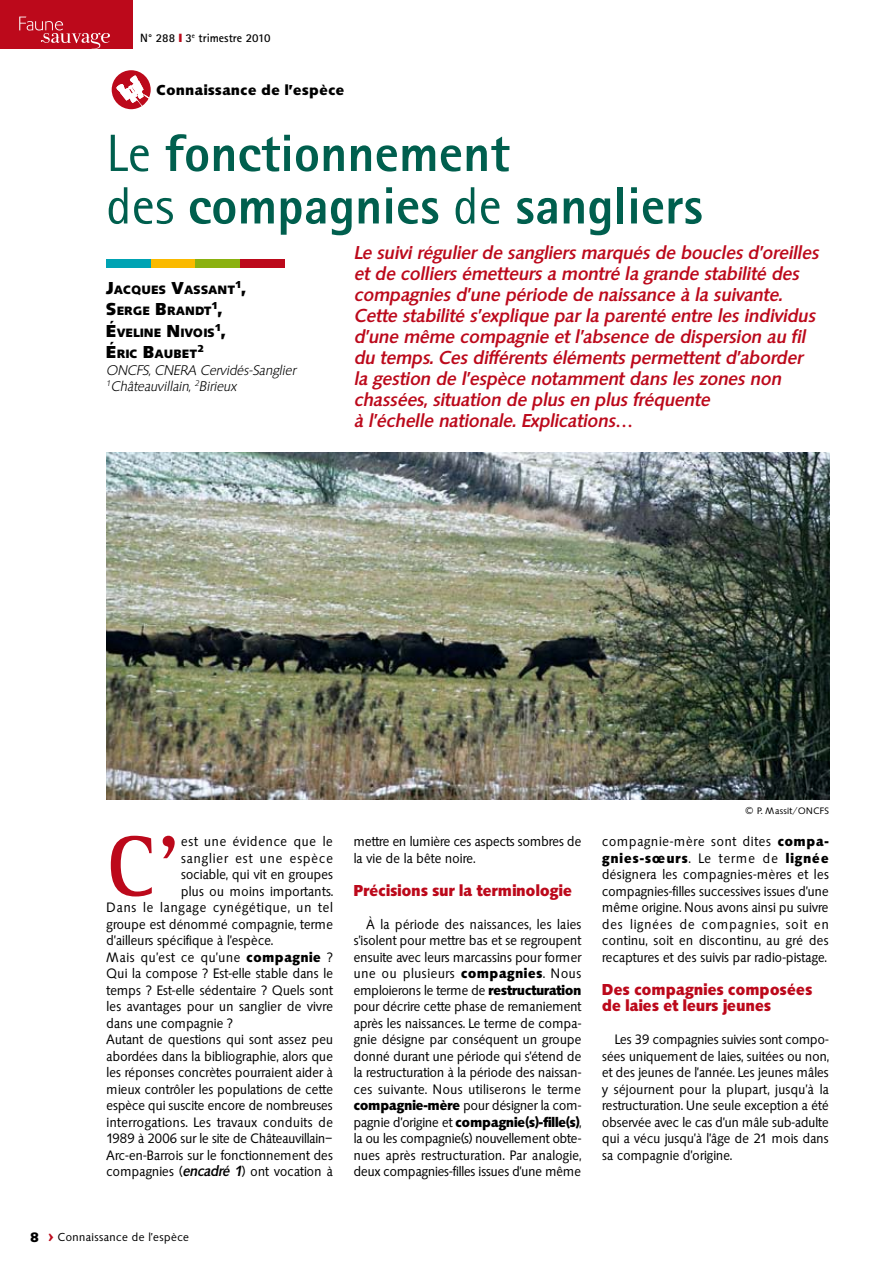
<style>
.page{position:relative;width:893px;height:1263px;background:#fff}
.page>*{position:absolute;margin:0;border:0;box-sizing:border-box;transform-origin:0 0}
.t1{font:700 88.5px "Rotis Serif";color:#bc091b;scale:.95 1}
.t2{font:800 52.5px/52.5px "Rotis Sans Serif";color:#005f4e}
.t3{font:italic 500 18px/21px "Saxony";color:#bc091b}
.t4{font:700 16.5px/16.5px "Saxony";letter-spacing:-.02em;color:#bc091b;scale:.95 1}
.t5{font:700 15px "Saxony";color:#000}
.t6{font:14.25px/16.5px "Saxony";letter-spacing:-.02em;color:#000;text-align:justify;scale:.95 1}
.t7{font:14.25px "Saxony";color:#000;scale:.95 1}
.t8{font:14.25px "Saxony";letter-spacing:.03em;color:#000;scale:.95 1}
.t9{font:14.25px "Saxony";letter-spacing:.01em;color:#000;scale:.95 1}
.t10{font:14.25px "Saxony";letter-spacing:.04em;color:#000;scale:.95 1}
.t11{font:14.25px "Saxony";letter-spacing:.025em;color:#000;scale:.95 1}
.t12{font:italic 300 13.5px/16.2px "Saxony";color:#000}
.t13{font:700 12.6px "Saxony";color:#000}
.t14{font:12px "Saxony";color:#000}
.t15{font:700 12px "Rotis Sans Serif";color:#000}
.t16{font:700 10.5px "Saxony";color:#000}
.t17{font:9.75px "Saxony";color:#000}
.s1{color:#bc091b}
.s2{font-weight:400}
.s3{font-size:18px}
.s4{font-weight:700}
.s5{font-weight:500;font-style:italic}
.s6{font-weight:700;font-size:18px;color:#bc091b}
</style>
<div class="page">
<div style="left:0;top:0;width:133px;height:49px;background:#bc091b"></div>
<svg style="left:19px;top:17px;width:91px;height:32px"></svg>
<div style="left:106px;top:259px;width:45px;height:9px;background:#00a3b3"></div>
<div style="left:151px;top:259px;width:44px;height:9px;background:#faba00"></div>
<div style="left:195px;top:259px;width:45px;height:9px;background:#8bb110"></div>
<div style="left:240px;top:259px;width:45px;height:9px;background:#bc091b"></div>
<svg style="left:112px;top:70px;width:39px;height:39px"></svg>
<img style="left:106px;top:452px;width:723px;height:347px">
<p class="t15" style="left:140px;top:30px;width:132px">N° 288 <span class="s1">❙</span> 3<sup>e</sup> trimestre 2010</p>
<p class="t5" style="left:157px;top:82px;width:190px">Connaissance de l’espèce</p>
<h2 class="t2" style="left:106px;top:126px;width:598px"><span class="s2">Le</span> fonctionnement<br><span class="s2">des</span> compagnies <span class="s2">de</span> sangliers</h2>
<p class="t13" style="left:106px;top:282px;width:131px"><span class="s3">J</span>acques <span class="s3">V</span>assant</p>
<p class="t16" style="left:236px;top:278px;width:12px">1<span class="s3">,</span></p>
<p class="t13" style="left:106px;top:304px;width:107px"><span class="s3">S</span>erge <span class="s3">B</span>randt</p>
<p class="t16" style="left:212px;top:300px;width:12px">1<span class="s3">,</span></p>
<p class="t13" style="left:106px;top:325px;width:110px"><span class="s3">É</span>veline <span class="s3">N</span> ivois</p>
<p class="t16" style="left:215px;top:321px;width:12px">1<span class="s3">,</span></p>
<p class="t13" style="left:106px;top:347px;width:93px"><span class="s3">É</span>ric <span class="s3">B</span>aubet</p>
<p class="t16" style="left:197px;top:343px;width:8px">2</p>
<p class="t12" style="left:106px;top:362px;width:191px">ONCFS, CNERA Cervidés-Sanglier<br><sup>1</sup>Châteauvillain, <sup>2</sup>Birieux</p>
<p class="t3" style="left:354px;top:242px;width:466px">Le suivi régulier de sangliers marqués de boucles d’oreilles et de colliers émetteurs a montré la grande stabilité des compagnies d’une période de naissance à la suivante.<br>Cette stabilité s’explique par la parenté entre les individus d’une même compagnie et l’absence de dispersion au fil du temps. Ces différents éléments permettent d’aborder la gestion de l’espèce notamment dans les zones non chassées, situation de plus en plus fréquente<br>à l’échelle nationale. Explications…</p>
<h1 class="t1" style="left:107px;top:814px;width:78px">C’</h1>
<p class="t11" style="left:181px;top:833px;width:162px">est une évidence que le</p>
<p class="t10" style="left:181px;top:850px;width:162px">sanglier est une espèce</p>
<p class="t6" style="left:181px;top:866px;width:162px">sociable, qui vit en groupes</p>
<p class="t6" style="left:181px;top:883px;width:162px">plus ou moins importants.</p>
<p class="t8" style="left:107px;top:899px;width:240px">Dans le langage cynégétique, un tel</p>
<p class="t6" style="left:107px;top:916px;width:240px">groupe est dénommé compagnie, terme</p>
<p class="t6" style="left:107px;top:932px;width:177px">d’ailleurs spécifique à l’espèce.</p>
<p class="t9" style="left:107px;top:949px;width:240px">Mais qu’est ce qu’une <span class="s4">compagnie</span> ?</p>
<p class="t6" style="left:107px;top:965px;width:240px">Qui la compose ? Est-elle stable dans le</p>
<p class="t6" style="left:107px;top:982px;width:240px">temps ? Est-elle sédentaire ? Quels sont</p>
<p class="t6" style="left:107px;top:998px;width:240px">les avantages pour un sanglier de vivre</p>
<p class="t6" style="left:107px;top:1015px;width:135px">dans une compagnie ?</p>
<p class="t6" style="left:107px;top:1031px;width:240px">Autant de questions qui sont assez peu</p>
<p class="t6" style="left:107px;top:1048px;width:240px">abordées dans la bibliographie, alors que</p>
<p class="t6" style="left:107px;top:1064px;width:240px">les réponses concrètes pourraient aider à</p>
<p class="t6" style="left:107px;top:1081px;width:240px">mieux contrôler les populations de cette</p>
<p class="t6" style="left:107px;top:1097px;width:240px">espèce qui suscite encore de nombreuses</p>
<p class="t7" style="left:107px;top:1114px;width:240px">interrogations. Les travaux conduits de</p>
<p class="t6" style="left:107px;top:1130px;width:240px">1989 à 2006 sur le site de Châteauvillain–</p>
<p class="t6" style="left:107px;top:1147px;width:240px">Arc-en-Barrois sur le fonctionnement des</p>
<p class="t6" style="left:107px;top:1163px;width:240px">compagnies (<span class="s5">encadré 1</span>) ont vocation à</p>
<p class="t6" style="left:354px;top:833px;width:242px">mettre en lumière ces aspects sombres de la vie de la bête noire.</p>
<p class="t4" style="left:354px;top:882px;width:232px">Précisions sur la terminologie</p>
<p class="t6" style="left:354px;top:916px;width:242px;text-indent:13px">À la période des naissances, les laies s’isolent pour mettre bas et se regroupent ensuite avec leurs marcassins pour former une ou plusieurs <span class="s4">compagnies</span>. Nous emploierons le terme de <span class="s4">restructuration </span>pour décrire cette phase de remaniement après les naissances. Le terme de compa&shy;gnie désigne par conséquent un groupe donné durant une période qui s’étend de la restructuration à la période des naissan&shy;ces suivante. Nous utiliserons le terme <span class="s4">compagnie-mère</span> pour désigner la com&shy;pagnie d’origine et <span class="s4">compagnie(s)-fille(s)</span>, la ou les compagnie(s) nouvellement obte&shy;nues après restructuration. Par analogie, deux compagnies-filles issues d’une même</p>
<p class="t17" style="left:745px;top:805px;width:86px">© P. Massit/ONCFS</p>
<p class="t6" style="left:602px;top:833px;width:241px">compagnie-mère sont dites <span class="s4">compa&shy;gnies-sœurs</span>. Le terme de <span class="s4">lignée </span>désignera les compagnies-mères et les compagnies-filles successives issues d’une même origine. Nous avons ainsi pu suivre des lignées de compagnies, soit en continu, soit en discontinu, au gré des recaptures et des suivis par radio-pistage.</p>
<p class="t4" style="left:602px;top:981px;width:223px">Des compagnies composées de laies et leurs jeunes</p>
<p class="t6" style="left:602px;top:1031px;width:241px;text-indent:13px">Les 39 compagnies suivies sont compo&shy;sées uniquement de laies, suitées ou non, et des jeunes de l’année. Les jeunes mâles y séjournent pour la plupart, jusqu’à la restructuration. Une seule exception a été observée avec le cas d’un mâle sub-adulte qui a vécu jusqu’à l’âge de 21 mois dans sa compagnie d’origine.</p>
<p class="t14" style="left:49px;top:1230px;width:142px"><span class="s6">&gt;</span> Connaissance de l’espèce</p>
</div>
